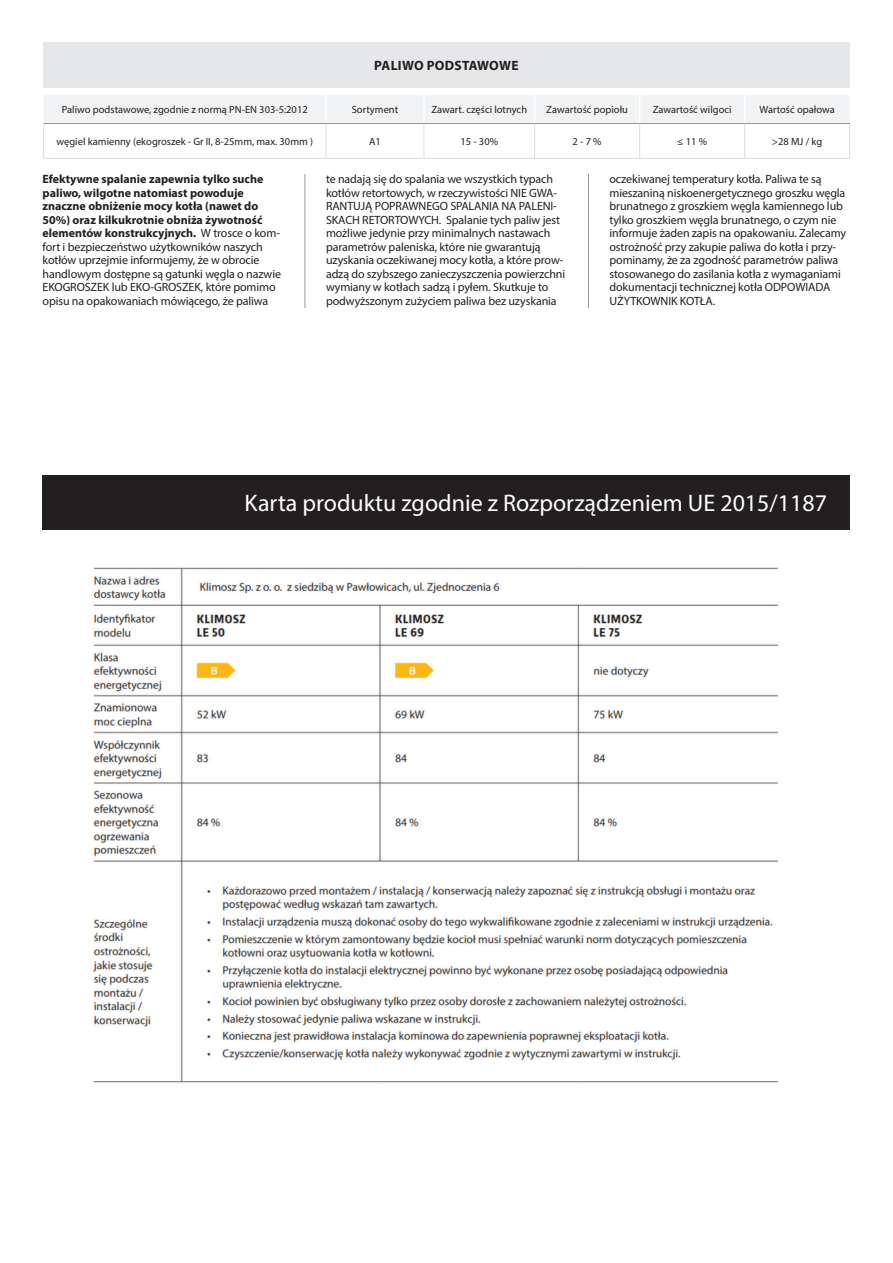
<style>
.page{position:relative;width:893px;height:1263px;background:#fff}
.page>*{position:absolute;margin:0;border:0;box-sizing:border-box;transform-origin:0 0}
.t1{font:24px "Myriad Pro";color:#fff}
.t2{font:700 13.5px "Myriad Pro";letter-spacing:.02em;color:#231f20}
.t3{font:12px/13.5px "Myriad Pro";letter-spacing:-.01em;color:#231f20}
.t4{font:10.5px "Myriad Pro";color:#231f20}
.s1{font-weight:700}
</style>
<div class="page">
<div style="left:43px;top:42px;width:807px;height:45px;background:#e6e7e9"></div>
<hr style="left:305px;top:174px;width:1px;height:134px;background:#939598">
<hr style="left:588px;top:174px;width:1px;height:134px;background:#939598">
<div style="left:44px;top:95px;width:805px;height:28px;background:#f2f3f4"></div>
<hr style="left:43px;top:123px;width:283px;height:1px;background:#939598">
<hr style="left:326px;top:123px;width:98px;height:1px;background:#939598">
<hr style="left:424px;top:123px;width:111px;height:1px;background:#939598">
<hr style="left:535px;top:123px;width:105px;height:1px;background:#939598">
<hr style="left:640px;top:123px;width:105px;height:1px;background:#939598">
<hr style="left:745px;top:123px;width:105px;height:1px;background:#939598">
<hr style="left:43px;top:124px;width:1px;height:34px;background:#dcdddf">
<hr style="left:326px;top:124px;width:1px;height:34px;background:#dcdddf">
<hr style="left:424px;top:124px;width:1px;height:34px;background:#dcdddf">
<hr style="left:534px;top:124px;width:1px;height:34px;background:#dcdddf">
<hr style="left:639px;top:124px;width:1px;height:34px;background:#dcdddf">
<hr style="left:744px;top:124px;width:1px;height:34px;background:#dcdddf">
<hr style="left:849px;top:124px;width:1px;height:34px;background:#dcdddf">
<hr style="left:43px;top:158px;width:283px;height:1px;background:#dcdddf">
<hr style="left:326px;top:158px;width:98px;height:1px;background:#dcdddf">
<hr style="left:424px;top:158px;width:111px;height:1px;background:#dcdddf">
<hr style="left:535px;top:158px;width:105px;height:1px;background:#dcdddf">
<hr style="left:640px;top:158px;width:105px;height:1px;background:#dcdddf">
<hr style="left:745px;top:158px;width:105px;height:1px;background:#dcdddf">
<div style="left:42px;top:476px;width:808px;height:54px;background:#231f20"></div>
<img style="left:93px;top:567px;width:686px;height:516px">
<p class="t2" style="left:374px;top:57px;width:146px">PALIWO PODSTAWOWE</p>
<p class="t4" style="left:62px;top:103px;width:247px">Paliwo podstawowe, zgodnie z normą PN-EN 303-5:2012</p>
<p class="t4" style="left:352px;top:103px;width:48px">Sortyment</p>
<p class="t4" style="left:431px;top:103px;width:97px">Zawart. części lotnych</p>
<p class="t4" style="left:546px;top:103px;width:83px">Zawartość popiołu</p>
<p class="t4" style="left:653px;top:103px;width:80px">Zawartość wilgoci</p>
<p class="t4" style="left:759px;top:103px;width:77px">Wartość opałowa</p>
<p class="t4" style="left:57px;top:135px;width:258px">węgiel kamienny (ekogroszek - Gr II, 8-25mm, max. 30mm )</p>
<p class="t4" style="left:369px;top:135px;width:13px">A1</p>
<p class="t4" style="left:460px;top:135px;width:39px">15 - 30%</p>
<p class="t4" style="left:573px;top:135px;width:30px">2 - 7 %</p>
<p class="t4" style="left:677px;top:135px;width:31px">≤ 11 %</p>
<p class="t4" style="left:772px;top:135px;width:52px">&gt;28 MJ / kg</p>
<p class="t3" style="left:43px;top:172px;width:240px"><span class="s1">Efektywne spalanie zapewnia tylko suche paliwo, wilgotne natomiast powoduje znaczne obniżenie mocy kotła (nawet do 50%) oraz kilkukrotnie obniża żywotność elementów konstrukcyjnych.</span> W trosce o kom&shy;fort i bezpieczeństwo użytkowników naszych kotłów uprzejmie informujemy, że w obrocie handlowym dostępne są gatunki węgla o nazwie EKOGROSZEK lub EKO-GROSZEK, które pomimo opisu na opakowaniach mówiącego, że paliwa</p>
<p class="t3" style="left:326px;top:172px;width:241px">te nadają się do spalania we wszystkich typach kotłów retortowych, w rzeczywistości NIE GWA-RANTUJĄ POPRAWNEGO SPALANIA NA PALENI-SKACH RETORTOWYCH. Spalanie tych paliw jest możliwe jedynie przy minimalnych nastawach parametrów paleniska, które nie gwarantują uzyskania oczekiwanej mocy kotła, a które prow&shy;adzą do szybszego zanieczyszczenia powierzchni wymiany w kotłach sadzą i pyłem. Skutkuje to podwyższonym zużyciem paliwa bez uzyskania</p>
<p class="t3" style="left:609px;top:172px;width:238px">oczekiwanej temperatury kotła. Paliwa te są mieszaniną niskoenergetycznego groszku węgla brunatnego z groszkiem węgla kamiennego lub tylko groszkiem węgla brunatnego, o czym nie informuje żaden zapis na opakowaniu. Zalecamy ostrożność przy zakupie paliwa do kotła i przy&shy;pominamy, że za zgodność parametrów paliwa stosowanego do zasilania kotła z wymaganiami dokumentacji technicznej kotła ODPOWIADA UŻYTKOWNIK KOTŁA.</p>
<h1 class="t1" style="left:245px;top:488px;width:584px">Karta produktu zgodnie z Rozporządzeniem UE 2015/1187</h1>
</div>
